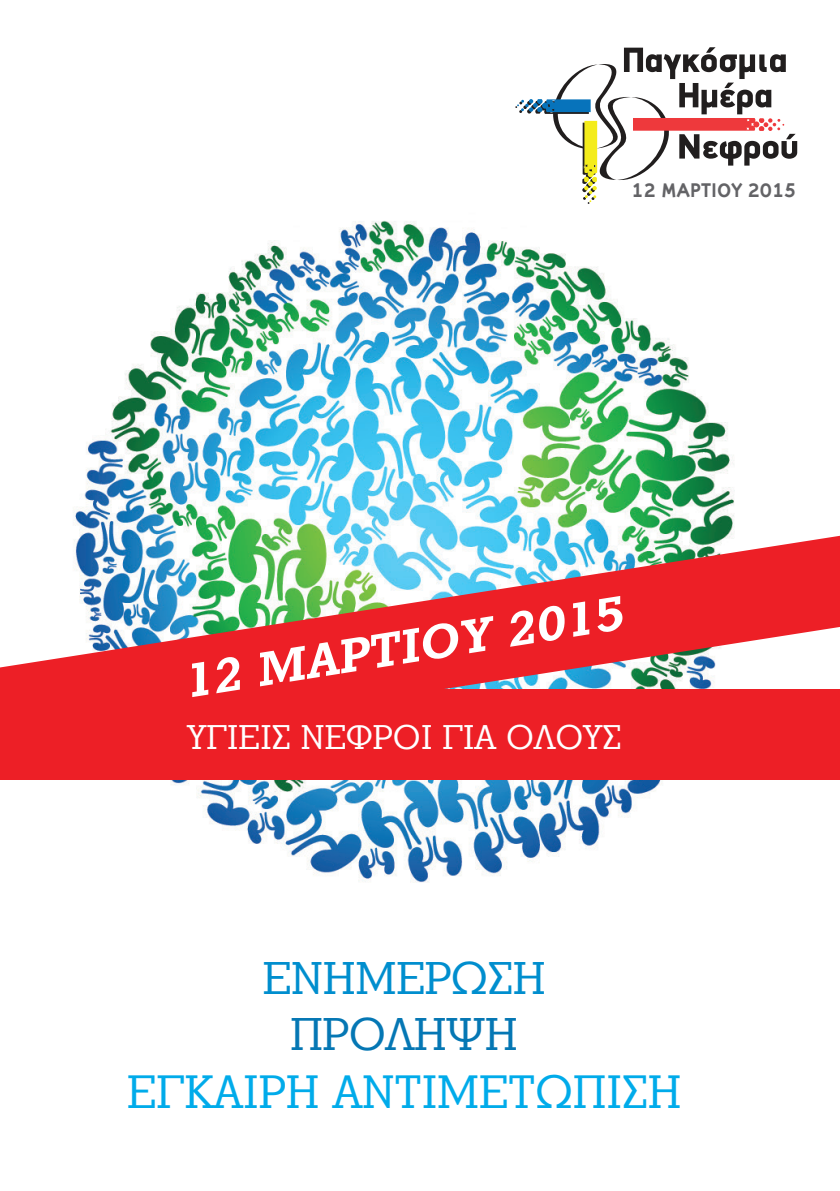
<style>
.page{position:relative;width:840px;height:1191px;background:#fff}
.page>*{position:absolute;margin:0;border:0;box-sizing:border-box;transform-origin:0 0}
.t1{font:italic 700 48.8px "PF Litho Text";color:#fff}
.t2{font:48px "PF Litho Text";color:#00abea}
.t3{font:47px "PF Litho Text";letter-spacing:-.005em;color:#008ece}
.t4{font:47px "PF Litho Text";letter-spacing:-.005em;color:#0577b4}
.t5{font:35.2px "PF Litho Text";letter-spacing:.005em;color:#fff}
.t6{font:700 20px "PF Textbook";color:#636366}
</style>
<div class="page">
<img style="left:0;top:141px;width:839px;height:742px">
<svg style="left:0;top:536px;width:839px;height:153px"></svg>
<div style="left:0;top:689px;width:839px;height:90px;background:#ed1f26"></div>
<svg style="left:515px;top:47px;width:281px;height:157px"></svg>
<p class="t6" style="left:631px;top:178px;width:166px">12 ΜΑΡΤΊΟΥ 2015</p>
<h1 class="t1" style="left:178px;top:652px;width:446px;rotate:-9deg">12 ΜΑΡΤΙΟΥ 2015</h1>
<p class="t5" style="left:187px;top:716px;width:435px">ΥΓΙΕΙΣ ΝΕΦΡΟΙ ΓΙΑ ΟΛΟΥΣ</p>
<h3 class="t3" style="left:263px;top:949px;width:284px">ΕΝΗΜΕΡΩΣΗ</h3>
<h3 class="t4" style="left:290px;top:1005px;width:229px">ΠΡΟΛΗΨΗ</h3>
<h2 class="t2" style="left:127px;top:1062px;width:555px">ΕΓΚΑΙΡΗ ΑΝΤΙΜΕΤΩΠΙΣΗ</h2>
</div>
